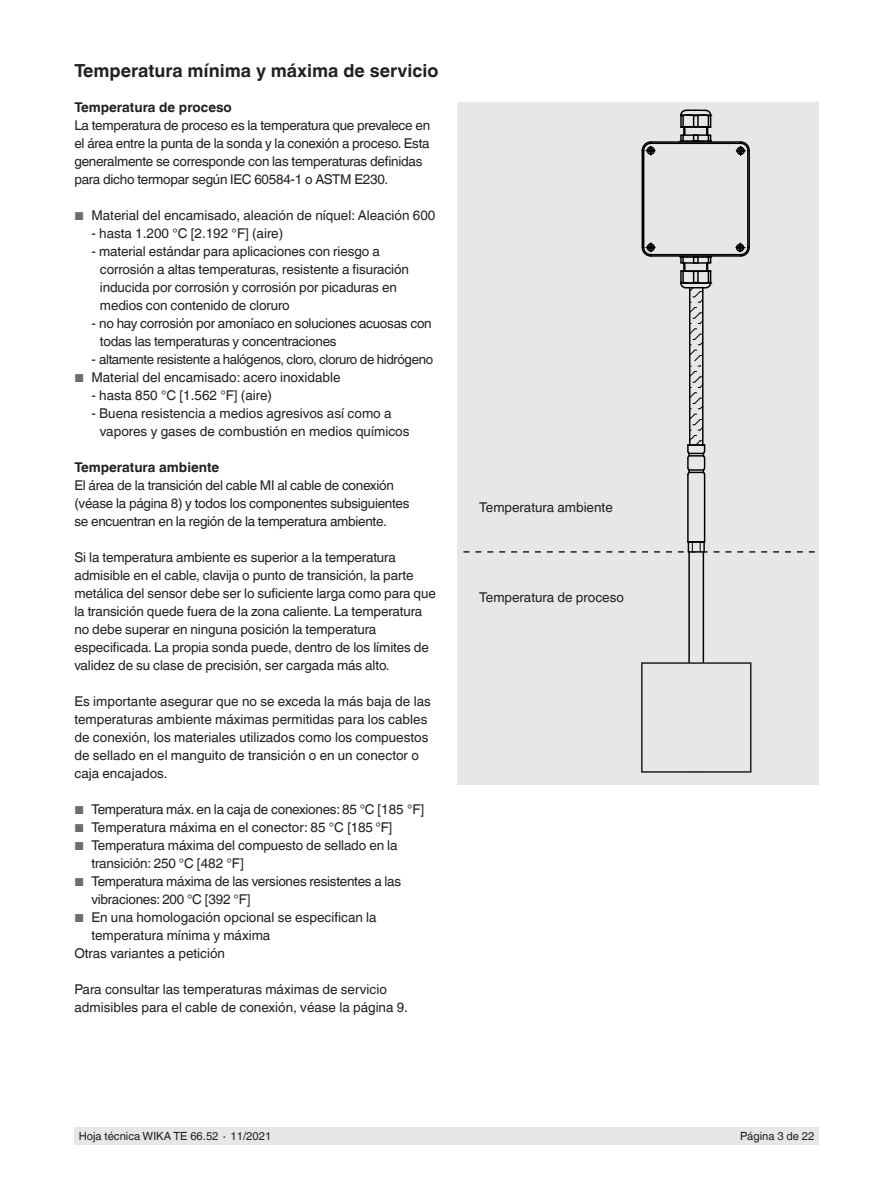
<style>
.page{position:relative;width:893px;height:1188px;background:#fff}
.page>*{position:absolute;margin:0;border:0;box-sizing:border-box;transform-origin:0 0}
.t1{font:700 18px "Helvetica World";color:#231f20}
.t2{font:13.5px/18px "Helvetica World";letter-spacing:-.01em;color:#231f20}
.t3{font:700 13.5px "Helvetica World";color:#231f20}
.t4{font:13.35px "Helvetica World";letter-spacing:-.03em;color:#231f20}
.t5{font:11.25px "Helvetica World";color:#231f20}
.s1{font-size:11.55px;color:#6c6d70}
.s2{font-size:13.5px}
</style>
<div class="page">
<div style="left:74px;top:1128px;width:745px;height:17px;background:#e6e7e9"></div>
<div style="left:457px;top:103px;width:362px;height:682px;background:#e6e7e9"></div>
<hr style="left:688px;top:552px;width:2px;height:219px;background:#000">
<hr style="left:703px;top:552px;width:1px;height:219px;background:#000">
<svg style="left:463px;top:109px;width:352px;height:444px"></svg>
<div style="left:642px;top:663px;width:109px;height:109px;background:#e6e7e9"></div>
<div style="left:641px;top:662px;width:110px;height:111px;border:2px solid #231f20"></div>
<h1 class="t1" style="left:74px;top:60px;width:366px">Temperatura mínima y máxima de servicio</h1>
<p class="t3" style="left:74px;top:100px;width:159px">Temperatura de proceso</p>
<p class="t2" style="left:74px;top:117px;width:357px">La temperatura de proceso es la temperatura que prevalece en el área entre la punta de la sonda y la conexión a proceso. Esta generalmente se corresponde con las temperaturas definidas para dicho termopar según IEC 60584-1 o ASTM E230.</p>
<p class="t2" style="left:74px;top:207px;width:362px"><span class="s1">■</span> Material del encamisado, aleación de níquel: Aleación 600</p>
<p class="t2" style="left:91px;top:225px;width:193px">- hasta 1.200 °C [2.192 °F] (aire)</p>
<p class="t2" style="left:100px;top:243px;width:310px;text-indent:-9px">- material estándar para aplicaciones con riesgo a corrosión a altas temperaturas, resistente a fisuración inducida por corrosión y corrosión por picaduras en medios con contenido de cloruro</p>
<p class="t2" style="left:100px;top:315px;width:333px;text-indent:-9px">- no hay corrosión por amoníaco en soluciones acuosas con todas las temperaturas y concentraciones</p>
<p class="t4" style="left:91px;top:352px;width:343px"><span class="s2">-</span> altamente resistente a halógenos, cloro, cloruro de hidrógeno</p>
<p class="t2" style="left:74px;top:369px;width:268px"><span class="s1">■</span> Material del encamisado: acero inoxidable</p>
<p class="t2" style="left:91px;top:387px;width:182px">- hasta 850 °C [1.562 °F] (aire)</p>
<p class="t2" style="left:100px;top:405px;width:311px;text-indent:-9px">- Buena resistencia a medios agresivos así como a vapores y gases de combustión en medios químicos</p>
<p class="t3" style="left:74px;top:460px;width:146px">Temperatura ambiente</p>
<p class="t2" style="left:74px;top:477px;width:337px">El área de la transición del cable MI al cable de conexión (véase la página 8) y todos los componentes subsiguientes se encuentran en la región de la temperatura ambiente.</p>
<p class="t2" style="left:74px;top:549px;width:363px">Si la temperatura ambiente es superior a la temperatura admisible en el cable, clavija o punto de transición, la parte metálica del sensor debe ser lo suficiente larga como para que la transición quede fuera de la zona caliente. La temperatura no debe superar en ninguna posición la temperatura especificada. La propia sonda puede, dentro de los límites de validez de su clase de precisión, ser cargada más alto.</p>
<p class="t2" style="left:74px;top:693px;width:358px">Es importante asegurar que no se exceda la más baja de las temperaturas ambiente máximas permitidas para los cables de conexión, los materiales utilizados como los compuestos de sellado en el manguito de transición o en un conector o caja encajados.</p>
<p class="t2" style="left:74px;top:801px;width:351px"><span class="s1">■</span> Temperatura máx. en la caja de conexiones: 85 °C [185 °F]</p>
<p class="t2" style="left:74px;top:819px;width:319px"><span class="s1">■</span> Temperatura máxima en el conector: 85 °C [185 °F]</p>
<p class="t2" style="left:91px;top:837px;width:308px;text-indent:-17px"><span class="s1">■</span> Temperatura máxima del compuesto de sellado en la transición: 250 °C [482 °F]</p>
<p class="t2" style="left:91px;top:873px;width:311px;text-indent:-17px"><span class="s1">■</span> Temperatura máxima de las versiones resistentes a las vibraciones: 200 °C [392 °F]</p>
<p class="t2" style="left:74px;top:909px;width:304px"><span class="s1">■</span> En una homologación opcional se especifican la</p>
<p class="t2" style="left:91px;top:927px;width:180px">temperatura mínima y máxima</p>
<p class="t2" style="left:74px;top:945px;width:152px">Otras variantes a petición</p>
<p class="t2" style="left:74px;top:981px;width:335px">Para consultar las temperaturas máximas de servicio admisibles para el cable de conexión, véase la página 9.</p>
<p class="t2" style="left:479px;top:499px;width:135px">Temperatura ambiente</p>
<p class="t2" style="left:479px;top:588px;width:146px">Temperatura de proceso</p>
<p class="t5" style="left:79px;top:1130px;width:194px">Hoja técnica WIKA TE 66.52 ∙ 11/2021</p>
<p class="t5" style="left:740px;top:1130px;width:76px">Página 3 de 22</p>
</div>
